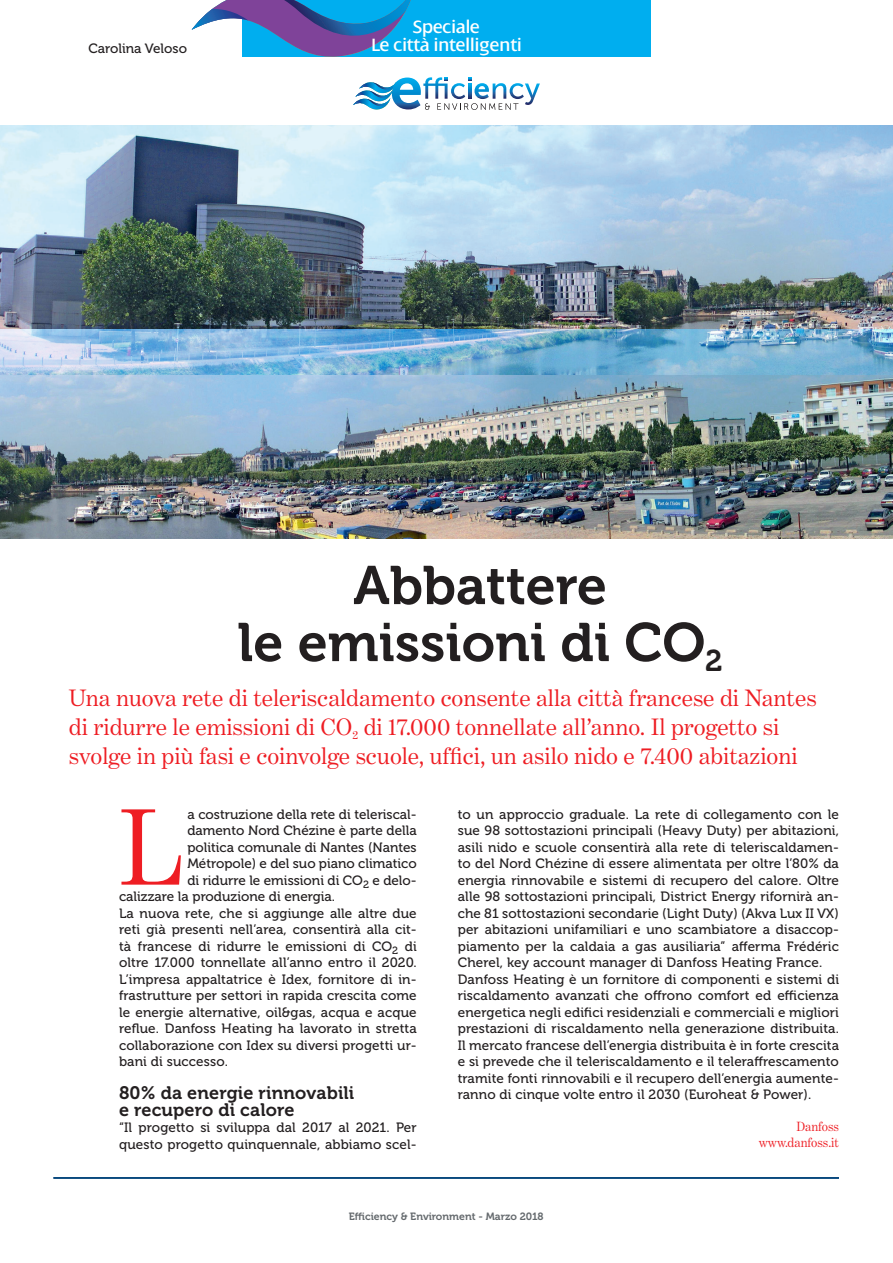
<style>
.page{position:relative;width:893px;height:1263px;background:#fff}
.page>*{position:absolute;margin:0;border:0;box-sizing:border-box;transform-origin:0 0}
.testo_-_Capolettera{font:109.95px "Benton Modern One";color:#ee1d23}
.t1{font:54px "Museo 700";color:#231f20}
.t2{font:24px/28.8px "Benton Modern One";color:#ee1d23}
.t3{font:19.2px "Dialog";color:#fff}
.TITOLETTO{font:18px "Museo 700";letter-spacing:.01em;color:#231f20}
.testo{font:13.5px/16.5px "Museo 500";letter-spacing:.01em;color:#231f20;text-align:justify}
.testo_-_Capolettera-2{font:13.5px "Museo 500";color:#231f20}
.TESTO_Speciale{font:13.5px "Benton Modern One";color:#ee1d23;scale:.94 1}
.t4{font:10.5px "Museo 700";color:#64696d}
</style>
<div class="page">
<img style="left:353px;top:77px;width:187px;height:33px">
<div style="left:242px;top:0;width:409px;height:57px;background:#00aeef"></div>
<svg style="left:191px;top:0;width:220px;height:57px"></svg>
<hr style="left:53px;top:1177px;width:786px;height:2px;background:#004279">
<img style="left:0;top:126px;width:893px;height:204px">
<img style="left:0;top:330px;width:893px;height:208px">
<p class="testo" style="left:88px;top:40px;width:100px">Carolina Veloso</p>
<p class="t3" style="left:413px;top:17px;width:68px">Speciale</p>
<p class="t3" style="left:371px;top:35px;width:152px">Le città intelligenti</p>
<p class="t1" style="left:353px;top:555px;width:255px">Abbattere</p>
<p class="t1" style="left:238px;top:612px;width:487px">le emissioni di CO<sub>2</sub></p>
<p class="t2" style="left:69px;top:683px;width:749px">Una nuova rete di teleriscaldamento consente alla città francese di Nantes di ridurre le emissioni di CO<sub>2</sub> di 17.000 tonnellate all’anno. Il progetto si svolge in più fasi e coinvolge scuole, uffici, un asilo nido e 7.400 abitazioni</p>
<p class="testo_-_Capolettera" style="left:119px;top:786px;width:67px">L</p>
<p class="testo_-_Capolettera-2" style="left:187px;top:806px;width:231px">a costruzione della rete di teleriscal-</p>
<p class="testo_-_Capolettera-2" style="left:187px;top:823px;width:231px">damento Nord Chézine è parte della</p>
<p class="testo_-_Capolettera-2" style="left:187px;top:839px;width:231px">politica comunale di Nantes (Nantes</p>
<p class="testo_-_Capolettera-2" style="left:187px;top:856px;width:231px">Métropole) e del suo piano climatico</p>
<p class="testo_-_Capolettera-2" style="left:187px;top:872px;width:231px">di ridurre le emissioni di CO<sub>2</sub> e delo-</p>
<p class="testo_-_Capolettera-2" style="left:119px;top:889px;width:218px">calizzare la produzione di energia.</p>
<p class="testo" style="left:119px;top:905px;width:299px">La nuova rete, che si aggiunge alle altre due reti già presenti nell’area, consentirà alla cit&shy;tà francese di ridurre le emissioni di CO<sub>2</sub> di oltre 17.000 tonnellate all’anno entro il 2020.<br>L’impresa appaltatrice è Idex, fornitore di in&shy;frastrutture per settori in rapida crescita come le energie alternative, oil&amp;gas, acqua e acque reflue. Danfoss Heating ha lavorato in stretta collaborazione con Idex su diversi progetti ur&shy;bani di successo.</p>
<p class="TITOLETTO" style="left:119px;top:1083px;width:237px">80% da energie rinnovabili</p>
<p class="TITOLETTO" style="left:119px;top:1099px;width:177px">e recupero di calore</p>
<p class="testo" style="left:119px;top:1119px;width:299px">“Il progetto si sviluppa dal 2017 al 2021. Per questo progetto quinquennale, abbiamo scel-</p>
<p class="testo" style="left:458px;top:806px;width:383px">to un approccio graduale. La rete di collegamento con le sue 98 sottostazioni principali (Heavy Duty) per abitazioni, asili nido e scuole consentirà alla rete di teleriscaldamen&shy;to del Nord Chézine di essere alimentata per oltre l’80% da energia rinnovabile e sistemi di recupero del calore. Oltre alle 98 sottostazioni principali, District Energy rifornirà an&shy;che 81 sottostazioni secondarie (Light Duty) (Akva Lux II VX) per abitazioni unifamiliari e uno scambiatore a disaccop&shy;piamento per la caldaia a gas ausiliaria” afferma Frédéric Cherel, key account manager di Danfoss Heating France.</p>
<p class="testo" style="left:458px;top:971px;width:383px">Danfoss Heating è un fornitore di componenti e sistemi di riscaldamento avanzati che offrono comfort ed efficienza energetica negli edifici residenziali e commerciali e migliori prestazioni di riscaldamento nella generazione distribuita.<br>Il mercato francese dell’energia distribuita è in forte crescita e si prevede che il teleriscaldamento e il teleraffrescamento tramite fonti rinnovabili e il recupero dell’energia aumente&shy;ranno di cinque volte entro il 2030 (Euroheat &amp; Power).</p>
<p class="TESTO_Speciale" style="left:796px;top:1118px;width:47px">Danfoss</p>
<p class="TESTO_Speciale" style="left:759px;top:1135px;width:87px">www.danfoss.it</p>
<p class="t4" style="left:349px;top:1211px;width:196px">Efficiency &amp; Environment - Marzo 2018</p>
</div>
